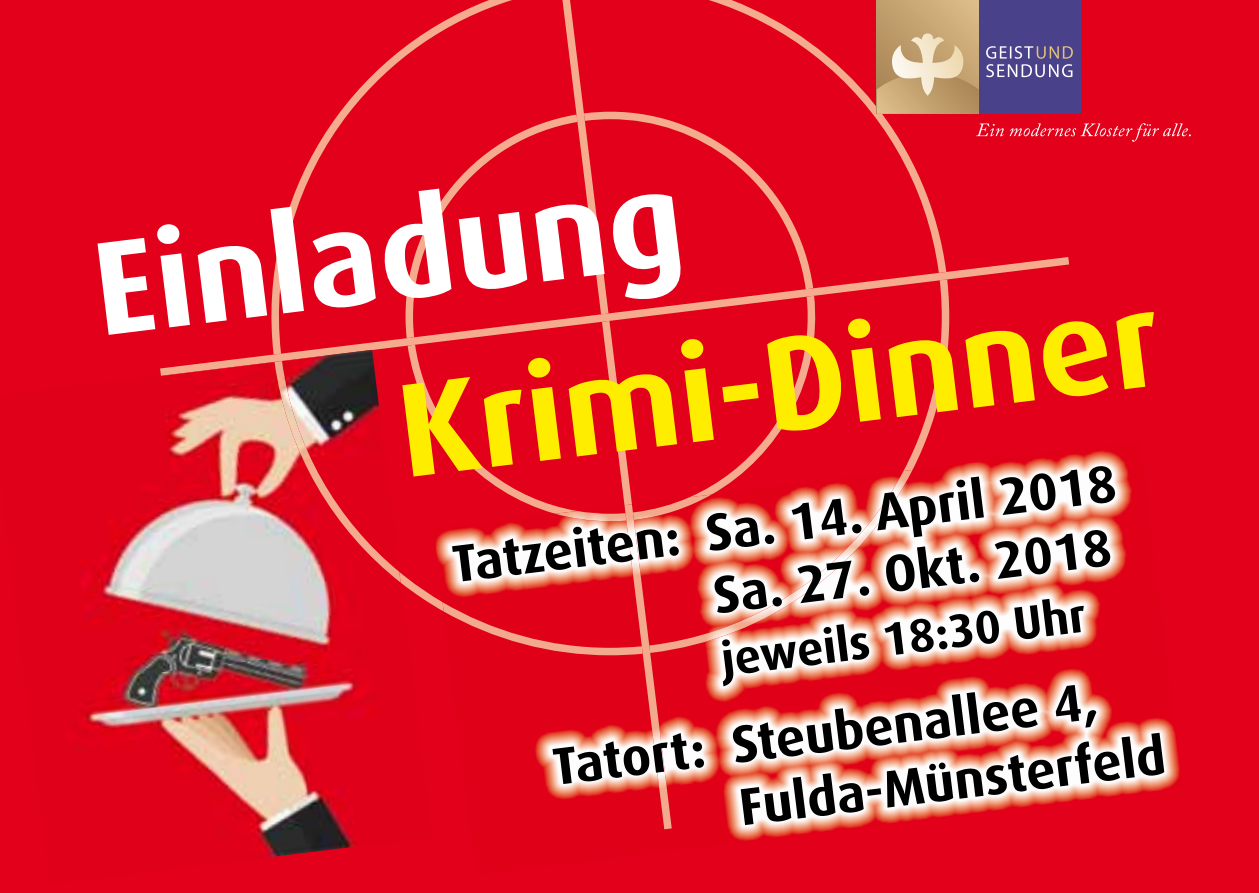
<style>
.page{position:relative;width:1259px;height:893px;background:#e2001a}
.page>*{position:absolute;margin:0;border:0;box-sizing:border-box;transform-origin:0 0}
.t1{font:700 133.5px "Dax";color:#ffed00}
.t2{font:700 133.5px "Dax";color:#fff}
.t3{font:700 52.5px/62.7px "Dax";color:#000;text-align:right}
.t4{font:700 46.8px "Dax";color:#000}
</style>
<div class="page">
<svg style="left:276px;top:0;width:668px;height:605px"></svg>
<svg style="left:395px;top:112px;width:427px;height:402px"></svg>
<svg style="left:562px;top:0;width:70px;height:442px"></svg>
<svg style="left:271px;top:257px;width:798px;height:119px"></svg>
<img style="left:433px;top:442px;width:747px;height:399px">
<img style="left:442px;top:470px;width:470px;height:185px">
<img style="left:555px;top:495px;width:156px;height:26px">
<img style="left:624px;top:504px;width:48px;height:325px">
<img style="left:82px;top:350px;width:326px;height:292px">
<img style="left:76px;top:642px;width:296px;height:217px">
<img style="left:274px;top:361px;width:127px;height:222px">
<img style="left:161px;top:350px;width:211px;height:26px">
<div style="left:876px;top:0;width:102px;height:114px;background:linear-gradient(to right,#bc9967,#d9b986)"></div>
<svg style="left:876px;top:33px;width:102px;height:81px;background:#cdb084"></svg>
<div style="left:978px;top:0;width:102px;height:114px;background:#49428a"></div>
<svg style="left:986px;top:46px;width:87px;height:31px"></svg>
<svg style="left:976px;top:123px;width:215px;height:19px"></svg>
<h1 class="t2" style="left:85px;top:215px;width:594px;rotate:-7deg">Einladung</h1>
<h1 class="t1" style="left:390px;top:356px;width:767px;rotate:-7deg">Krimi-Dinner</h1>
<p class="t3" style="left:449px;top:534px;width:670px;rotate:-7deg">Tatzeiten: Sa. 14. April 2018<br>Sa. 27. Okt. 2018</p>
<p class="t4" style="left:718px;top:633px;width:368px;rotate:-7deg">jeweils 18:30 Uhr</p>
<p class="t3" style="left:728px;top:714px;width:430px;text-align:left;text-indent:-180px;rotate:-7deg">Tatort: Steubenallee 4,<br>Fulda-Münsterfeld</p>
</div>
